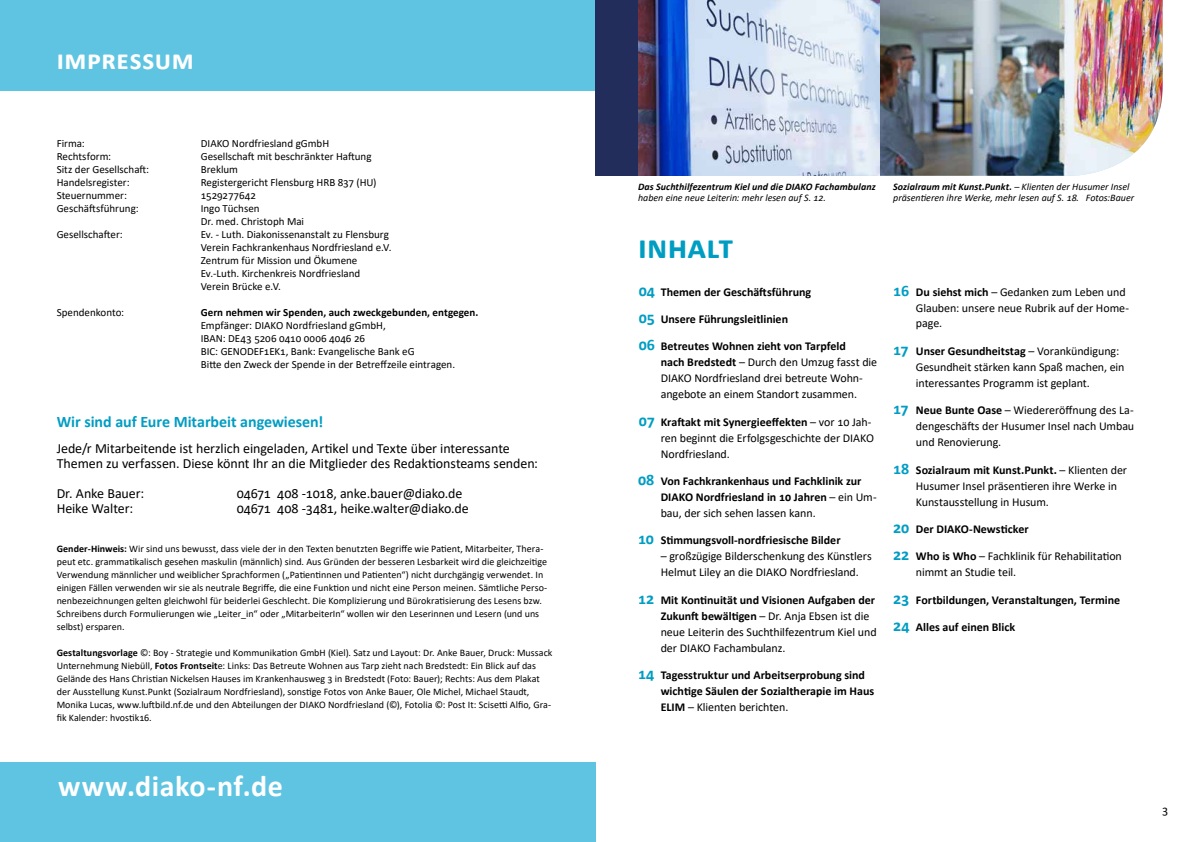
<style>
.page{position:relative;width:1191px;height:842px;background:#fff}
.page>*{position:absolute;margin:0;border:0;box-sizing:border-box;transform-origin:0 0}
.t1{font:700 34px "Calibri";letter-spacing:.01em;color:#009dc3}
.t2{font:700 30px "Calibri";color:#fff}
.t3{font:700 28px "Calibri";letter-spacing:.02em;color:#fff}
.t4{font:700 16px "Calibri";color:#009dc3}
.t5{font:14px/15px "Calibri";letter-spacing:-.01em;color:#000}
.t6{font:12px/16px "Calibri";letter-spacing:-.005em;color:#000}
.t7{font:700 12px/16px "Calibri";letter-spacing:-.005em;color:#000}
.t8{font:11px/13px "Calibri";color:#000}
.t9{font:700 11px "Calibri";color:#000}
.t10{font:10px/13px "Calibri";color:#000}
.t11{font:italic 10px/11px "Calibri";color:#000}
.t12{font:italic 700 10px "Calibri";letter-spacing:.005em;color:#000}
.s1{font-weight:700}
.s2{font-size:16px;color:#009dc3}
.s3{font-weight:700;font-size:16px;color:#009dc3}
.s4{font-weight:400}
</style>
<div class="page">
<div style="left:0;top:763px;width:595px;height:79px;background:#5fc4e1"></div>
<div style="left:0;top:0;width:595px;height:91px;background:#5fc4e1"></div>
<div style="left:595px;top:0;width:43px;height:176px;background:#232d5b"></div>
<img style="left:879px;top:0;width:283px;height:176px">
<img style="left:638px;top:0;width:241px;height:176px">
<h3 class="t3" style="left:57px;top:40px;width:139px">impressum</h3>
<p class="t8" style="left:57px;top:137px;width:30px">Firma:</p>
<p class="t8" style="left:201px;top:137px;width:130px">DIAKO Nordfriesland gGmbH</p>
<p class="t8" style="left:57px;top:150px;width:56px">Rechtsform:</p>
<p class="t8" style="left:201px;top:150px;width:172px">Gesellschaft mit beschränkter Haftung</p>
<p class="t8" style="left:57px;top:163px;width:94px">Sitz der Gesellschaft:</p>
<p class="t8" style="left:201px;top:163px;width:39px">Breklum</p>
<p class="t8" style="left:57px;top:176px;width:74px">Handelsregister:</p>
<p class="t8" style="left:201px;top:176px;width:177px">Registergericht Flensburg HRB 837 (HU)</p>
<p class="t8" style="left:57px;top:189px;width:72px">Steuernummer:</p>
<p class="t8" style="left:201px;top:189px;width:57px">1529277642</p>
<p class="t8" style="left:57px;top:202px;width:83px">Geschäftsführung:</p>
<p class="t8" style="left:201px;top:202px;width:105px">Ingo Tüchsen<br>Dr. med. Christoph Mai</p>
<p class="t8" style="left:57px;top:228px;width:68px">Gesellschafter:</p>
<p class="t8" style="left:201px;top:228px;width:192px">Ev. - Luth. Diakonissenanstalt zu Flensburg Verein Fachkrankenhaus Nordfriesland e.V.<br>Zentrum für Mission und Ökumene Ev.-Luth. Kirchenkreis Nordfriesland Verein Brücke e.V.</p>
<p class="t8" style="left:57px;top:306px;width:69px">Spendenkonto:</p>
<p class="t9" style="left:201px;top:305px;width:279px">Gern nehmen wir Spenden, auch zweckgebunden, entgegen.</p>
<p class="t8" style="left:201px;top:319px;width:256px">Empfänger: DIAKO Nordfriesland gGmbH,<br>IBAN: DE43 5206 0410 0006 4046 26<br>BIC: GENODEF1EK1, Bank: Evangelische Bank eG<br>Bitte den Zweck der Spende in der Betreffzeile eintragen.</p>
<h3 class="t4" style="left:57px;top:410px;width:268px">Wir sind auf Eure Mitarbeit angewiesen!</h3>
<h3 class="t5" style="left:57px;top:441px;width:483px">Jede/r Mitarbeitende ist herzlich eingeladen, Artikel und Texte über interessante<br>Themen zu verfassen. Diese könnt Ihr an die Mitglieder des Redaktionsteams senden:</h3>
<h3 class="t5" style="left:57px;top:486px;width:89px">Dr. Anke Bauer:</h3>
<h3 class="t5" style="left:237px;top:486px;width:227px">04671 408 -1018, anke.bauer@diako.de</h3>
<h3 class="t5" style="left:57px;top:501px;width:78px">Heike Walter:</h3>
<h3 class="t5" style="left:237px;top:501px;width:233px">04671 408 -3481, heike.walter@diako.de</h3>
<p class="t10" style="left:57px;top:542px;width:492px"><span class="s1">Gender-Hinweis:</span> Wir sind uns bewusst, dass viele der in den Texten benutzten Begriffe wie Patient, Mitarbeiter, Thera&shy;peut etc. grammatikalisch gesehen maskulin (männlich) sind. Aus Gründen der besseren Lesbarkeit wird die gleichzeitige Verwendung männlicher und weiblicher Sprachformen („Patientinnen und Patienten“) nicht durchgängig verwendet. In einigen Fällen verwenden wir sie als neutrale Begriffe, die eine Funktion und nicht eine Person meinen. Sämtliche Perso&shy;nenbezeichnungen gelten gleichwohl für beiderlei Geschlecht. Die Komplizierung und Bürokratisierung des Lesens bzw.<br>Schreibens durch Formulierungen wie „Leiter_in“ oder „MitarbeiterIn“ wollen wir den Leserinnen und Lesern (und uns selbst) ersparen.</p>
<p class="t10" style="left:57px;top:646px;width:497px"><span class="s1">Gestaltungsvorlage</span> ©: Boy - Strategie und Kommunikation GmbH (Kiel). Satz und Layout: Dr. Anke Bauer, Druck: Mussack Unternehmung Niebüll, <span class="s1">Fotos Frontseit</span>e: Links: Das Betreute Wohnen aus Tarp zieht nach Bredstedt: Ein Blick auf das Gelände des Hans Christian Nickelsen Hauses im Krankenhausweg 3 in Bredstedt (Foto: Bauer); Rechts: Aus dem Plakat der Ausstellung Kunst.Punkt (Sozialraum Nordfriesland), sonstige Fotos von Anke Bauer, Ole Michel, Michael Staudt, Monika Lucas, www.luftbild.nf.de und den Abteilungen der DIAKO Nordfriesland (©), Fotolia ©: Post It: Scisetti Alfio, Gra&shy;fik Kalender: hvostik16.</p>
<h2 class="t2" style="left:58px;top:765px;width:226px">www.diako-nf.de</h2>
<p class="t12" style="left:638px;top:180px;width:239px">Das Suchthilfezentrum Kiel und die DIAKO Fachambulanz</p>
<p class="t11" style="left:638px;top:192px;width:189px">haben eine neue Leiterin: mehr lesen auf S. 12.</p>
<h1 class="t1" style="left:638px;top:223px;width:97px">inhalt</h1>
<p class="t7" style="left:638px;top:283px;width:174px"><span class="s2">04</span> Themen der Geschäftsführung</p>
<p class="t7" style="left:639px;top:311px;width:151px"><span class="s2">05</span> Unsere Führungsleitlinien</p>
<p class="t6" style="left:660px;top:338px;width:218px;text-indent:-22px"><span class="s3">06</span> <span class="s1">Betreutes Wohnen zieht von Tarpfeld<br>nach Bredstedt</span> – Durch den Umzug fasst die DIAKO Nordfriesland drei betreute Wohn&shy;angebote an einem Standort zusammen.</p>
<p class="t6" style="left:660px;top:413px;width:215px;text-indent:-22px"><span class="s3">07</span> <span class="s1">Kraftakt mit Synergieeffekten</span> – vor 10 Jah&shy;ren beginnt die Erfolgsgeschichte der DIAKO<br>Nordfriesland.</p>
<p class="t7" style="left:660px;top:473px;width:217px;text-indent:-23px"><span class="s2">08</span> Von Fachkrankenhaus und Fachklinik zur<br>DIAKO Nordfriesland in 10 Jahren <span class="s4">– ein Um&shy;bau, der sich sehen lassen kann.</span></p>
<p class="t7" style="left:638px;top:532px;width:204px"><span class="s2">10</span> Stimmungsvoll-nordfriesische Bilder</p>
<p class="t6" style="left:660px;top:548px;width:212px">– großzügige Bilderschenkung des Künstlers<br>Helmut Liley an die DIAKO Nordfriesland.</p>
<p class="t6" style="left:660px;top:591px;width:217px;text-indent:-23px"><span class="s3">12</span> <span class="s1">Mit Kontinuität und Visionen Aufgaben der Zukunft bewältigen</span> – Dr. Anja Ebsen ist die neue Leiterin des Suchthilfezentrum Kiel und der DIAKO Fachambulanz.</p>
<p class="t7" style="left:660px;top:667px;width:215px;text-indent:-23px"><span class="s2">14</span> Tagesstruktur und Arbeitserprobung sind wichtige Säulen der Sozialtherapie im Haus<br>ELIM <span class="s4">– Klienten berichten.</span></p>
<p class="t11" style="left:893px;top:181px;width:242px"><span class="s1">Sozialraum mit Kunst.Punkt.</span> – Klienten der Husumer Insel präsentieren ihre Werke, mehr lesen auf S. 18. Fotos:Bauer</p>
<p class="t6" style="left:916px;top:283px;width:215px;text-indent:-23px"><span class="s3">16</span> <span class="s1">Du siehst mich</span> – Gedanken zum Leben und<br>Glauben: unsere neue Rubrik auf der Home&shy;page.</p>
<p class="t6" style="left:916px;top:343px;width:210px;text-indent:-23px"><span class="s3">17</span> <span class="s1">Unser Gesundheitstag</span> – Vorankündigung:<br>Gesundheit stärken kann Spaß machen, ein interessantes Programm ist geplant.</p>
<p class="t6" style="left:916px;top:402px;width:220px;text-align:justify;text-indent:-23px"><span class="s3">17</span> <span class="s1">Neue Bunte Oase</span> – Wiedereröffnung des La&shy;dengeschäfts der Husumer Insel nach Umbau und Renovierung.</p>
<p class="t6" style="left:916px;top:461px;width:213px;text-indent:-23px"><span class="s3">18</span> <span class="s1">Sozialraum mit Kunst.Punkt.</span> – Klienten der<br>Husumer Insel präsentieren ihre Werke in<br>Kunstausstellung in Husum.</p>
<p class="t7" style="left:893px;top:521px;width:137px"><span class="s2">20</span> Der DIAKO-Newsticker</p>
<p class="t6" style="left:916px;top:548px;width:207px;text-indent:-23px"><span class="s3">22</span> <span class="s1">Who is Who</span> – Fachklinik für Rehabilitation nimmt an Studie teil.</p>
<p class="t7" style="left:893px;top:591px;width:228px"><span class="s2">23</span> Fortbildungen, Veranstaltungen, Termine</p>
<p class="t7" style="left:893px;top:619px;width:124px"><span class="s2">24</span> Alles auf einen Blick</p>
<p class="t6" style="left:1162px;top:801px;width:8px">3</p>
</div>
